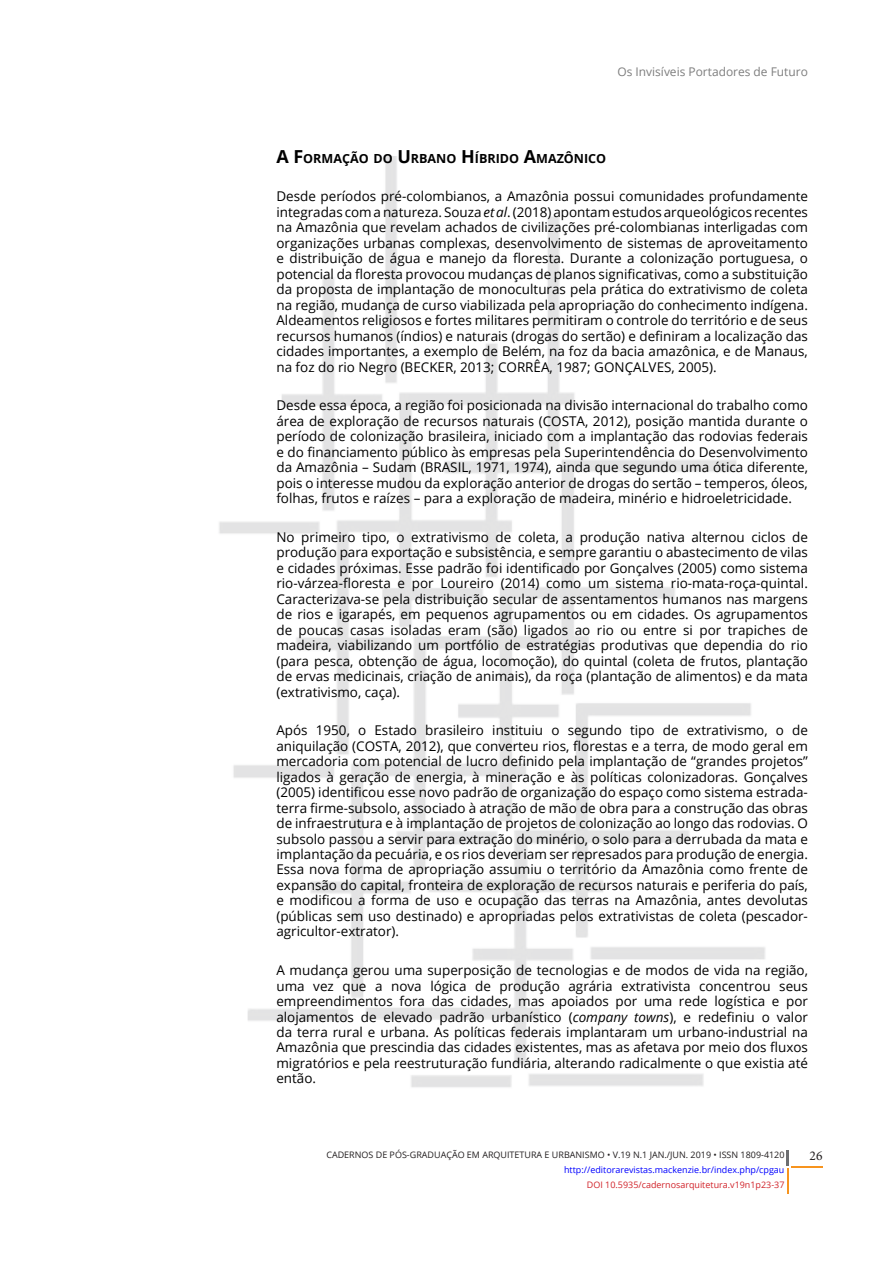
<style>
.page{position:relative;width:893px;height:1263px;background:#fff}
.page>*{position:absolute;margin:0;border:0;box-sizing:border-box;transform-origin:0 0}
.Normal__Web{font:13.5px/15.5px "Open Sans";color:#000;text-align:justify}
.t1{font:13.5px "Minion Pro";color:#231f20}
.Normal__Web-2{font:700 12.6px "Open Sans";color:#000}
.CPFAU-TítuloPortuguê{font:12px "Open Sans";color:#7d7d7d}
.t2{font:9px "Open Sans";color:#231f20}
.t3{font:9px "Open Sans";color:#00f}
.t4{font:9px "Open Sans";color:#d1232a}
.s1{font-size:18px}
.s2{font-style:italic}
</style>
<div class="page">
<img style="left:219px;top:157px;width:546px;height:930px">
<svg style="left:787px;top:1150px;width:2px;height:15px"></svg>
<hr style="left:791px;top:1166px;width:31px;height:2px;background:#f7941e">
<hr style="left:787px;top:1168px;width:2px;height:26px;background:#f7941e">
<p class="CPFAU-TítuloPortuguê" style="left:617px;top:63px;width:192px">Os Invisíveis Portadores de Futuro</p>
<p class="Normal__Web-2" style="left:276px;top:149px;width:331px"><span class="s1">A F</span>ORMAÇÃO DO <span class="s1">U</span> RBANO <span class="s1">H</span>ÍBRI DO <span class="s1">A</span>MAZÔNI CO</p>
<p class="Normal__Web" style="left:276px;top:188px;width:533px">Desde períodos pré-colombianos, a Amazônia possui comunidades profundamente integradas com a natureza. Souza <span class="s2">et al</span>. (2018) apontam estudos arqueológicos recentes na Amazônia que revelam achados de civilizações pré-colombianas interligadas com organizações urbanas complexas, desenvolvimento de sistemas de aproveitamento e distribuição de água e manejo da floresta. Durante a colonização portuguesa, o potencial da floresta provocou mudanças de planos significativas, como a substituição da proposta de implantação de monoculturas pela prática do extrativismo de coleta na região, mudança de curso viabilizada pela apropriação do conhecimento indígena.<br>Aldeamentos religiosos e fortes militares permitiram o controle do território e de seus recursos humanos (índios) e naturais (drogas do sertão) e definiram a localização das cidades importantes, a exemplo de Belém, na foz da bacia amazônica, e de Manaus, na foz do rio Negro (BECKER, 2013; CORRÊA, 1987; GONÇALVES, 2005).</p>
<p class="Normal__Web" style="left:276px;top:397px;width:533px">Desde essa época, a região foi posicionada na divisão internacional do trabalho como área de exploração de recursos naturais (COSTA, 2012), posição mantida durante o período de colonização brasileira, iniciado com a implantação das rodovias federais e do financiamento público às empresas pela Superintendência do Desenvolvimento da Amazônia – Sudam (BRASIL, 1971, 1974), ainda que segundo uma ótica diferente, pois o interesse mudou da exploração anterior de drogas do sertão – temperos, óleos, folhas, frutos e raízes – para a exploração de madeira, minério e hidroeletricidade.</p>
<p class="Normal__Web" style="left:276px;top:529px;width:533px">No primeiro tipo, o extrativismo de coleta, a produção nativa alternou ciclos de produção para exportação e subsistência, e sempre garantiu o abastecimento de vilas e cidades próximas. Esse padrão foi identificado por Gonçalves (2005) como sistema rio-várzea-floresta e por Loureiro (2014) como um sistema rio-mata-roça-quintal.<br>Caracterizava-se pela distribuição secular de assentamentos humanos nas margens de rios e igarapés, em pequenos agrupamentos ou em cidades. Os agrupamentos de poucas casas isoladas eram (são) ligados ao rio ou entre si por trapiches de madeira, viabilizando um portfólio de estratégias produtivas que dependia do rio (para pesca, obtenção de água, locomoção), do quintal (coleta de frutos, plantação de ervas medicinais, criação de animais), da roça (plantação de alimentos) e da mata (extrativismo, caça).</p>
<p class="Normal__Web" style="left:276px;top:722px;width:533px">Após 1950, o Estado brasileiro instituiu o segundo tipo de extrativismo, o de aniquilação (COSTA, 2012), que converteu rios, florestas e a terra, de modo geral em mercadoria com potencial de lucro definido pela implantação de “grandes projetos” ligados à geração de energia, à mineração e às políticas colonizadoras. Gonçalves (2005) identificou esse novo padrão de organização do espaço como sistema estrada&shy;terra firme-subsolo, associado à atração de mão de obra para a construção das obras de infraestrutura e à implantação de projetos de colonização ao longo das rodovias. O subsolo passou a servir para extração do minério, o solo para a derrubada da mata e implantação da pecuária, e os rios deveriam ser represados para produção de energia.<br>Essa nova forma de apropriação assumiu o território da Amazônia como frente de expansão do capital, fronteira de exploração de recursos naturais e periferia do país, e modificou a forma de uso e ocupação das terras na Amazônia, antes devolutas (públicas sem uso destinado) e apropriadas pelos extrativistas de coleta (pescador&shy;agricultor-extrator).</p>
<p class="Normal__Web" style="left:276px;top:962px;width:533px">A mudança gerou uma superposição de tecnologias e de modos de vida na região, uma vez que a nova lógica de produção agrária extrativista concentrou seus empreendimentos fora das cidades, mas apoiados por uma rede logística e por alojamentos de elevado padrão urbanístico (<span class="s2">company towns</span>), e redefiniu o valor da terra rural e urbana. As políticas federais implantaram um urbano-industrial na Amazônia que prescindia das cidades existentes, mas as afetava por meio dos fluxos migratórios e pela reestruturação fundiária, alterando radicalmente o que existia até então.</p>
<p class="t2" style="left:326px;top:1148px;width:460px">CADERNOS DE PÓS-GRADUAÇÃO EM ARQUITETURA E URBANISMO • V.19 N.1 JAN./JUN. 2019 • ISSN 1809-4120</p>
<p class="t1" style="left:810px;top:1146px;width:14px">26</p>
<p class="t3" style="left:564px;top:1163px;width:222px">http://editorarevistas.mackenzie.br/index.php/cpgau</p>
<p class="t4" style="left:587px;top:1178px;width:199px">DOI 10.5935/cadernosarquitetura.v19n1p23-37</p>
</div>
